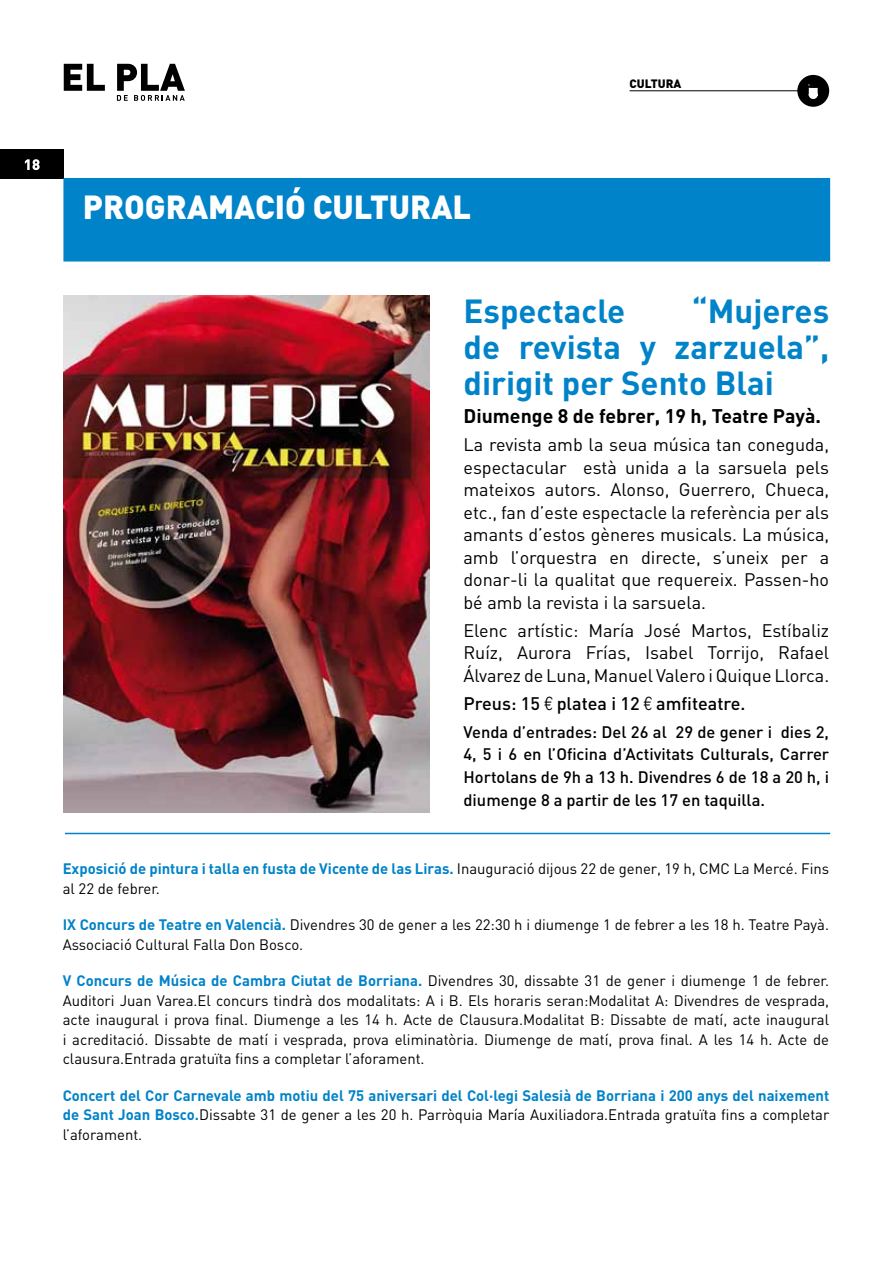
<style>
.page{position:relative;width:893px;height:1263px;background:#fff}
.page>*{position:absolute;margin:0;border:0;box-sizing:border-box;transform-origin:0 0}
.t1{font:700 33px/36px "DIN";color:#0083c8;text-align:justify}
.t2{font:900 33px "DIN";color:#fff}
.t3{font:700 19.5px "DIN";color:#000}
.t4{font:18px/22.5px "DIN";color:#000;text-align:justify}
.t5{font:500 18px "DIN";color:#000}
.t6{font:500 16.5px/22.5px "DIN";color:#000;text-align:justify}
.t7{font:15px/19.5px "DIN";color:#000}
.t8{font:700 15px/19.5px "DIN";color:#0083c8;text-align:justify}
.t9{font:900 12px "DIN";color:#000}
.s1{font-family:"Helvetica";font-weight:300;font-stretch:condensed}
.s2{font-weight:700;color:#0083c8}
.s3{font-weight:400;color:#000}
</style>
<div class="page">
<div style="left:0;top:149px;width:64px;height:30px;background:#000"></div>
<svg style="left:25px;top:159px;width:15px;height:11px"></svg>
<div style="left:797px;top:75px;width:32px;height:32px;background:#000;border-radius:50%"></div>
<svg style="left:808px;top:84px;width:10px;height:15px"></svg>
<hr style="left:630px;top:90px;width:170px;height:1px;background:#000">
<svg style="left:64px;top:64px;width:121px;height:37px"></svg>
<img style="left:64px;top:295px;width:365px;height:518px">
<div style="left:63px;top:178px;width:767px;height:83px;background:#0083c8"></div>
<hr style="left:65px;top:833px;width:765px;height:1px;background:#0083c8">
<h1 class="t2" style="left:83px;top:185px;width:128px">PROG RAMA</h1>
<h1 class="t2" style="left:255px;top:185px;width:98px">CIÓ CULTU</h1>
<h1 class="t2" style="left:410px;top:185px;width:42px">RAL</h1>
<p class="t9" style="left:629px;top:76px;width:16px">CULTU</p>
<p class="t9" style="left:666px;top:76px;width:17px">RA</p>
<h1 class="t1" style="left:463px;top:292px;width:367px;text-indent:228px">“Mujeres de revista y zarzuela”, dirigit per Sento Blai</h1>
<h2 class="t3" style="left:463px;top:403px;width:359px">Diumenge 8 de febrer, 19 h, Teatre Payà.</h2>
<p class="t4" style="left:463px;top:433px;width:367px">La revista amb la seua música tan coneguda, espectacular està unida a la sarsuela pels mateixos autors. Alonso, Guerrero, Chueca, etc., fan d’este espectacle la referència per als amants d’estos gèneres musicals. La música, amb l’orquestra en directe, s’uneix per a donar-li la qualitat que requereix. Passen-ho bé amb la revista i la sarsuela.</p>
<p class="t4" style="left:463px;top:619px;width:367px">Elenc artístic: María José Martos, Estíbaliz Ruíz, Aurora Frías, Isabel Torrijo, Rafael Álvarez de Luna, Manuel Valero i Quique Llorca.</p>
<p class="t5" style="left:463px;top:692px;width:284px">Preus: 15 <span class="s1">€</span> platea i 12 <span class="s1">€</span> amfiteatre.</p>
<p class="t6" style="left:463px;top:720px;width:367px">Venda d’entrades: Del 26 al 29 de gener i dies 2, 4, 5 i 6 en l’Oficina d’Activitats Culturals, Carrer Hortolans de 9h a 13 h. Divendres 6 de 18 a 20 h, i diumenge 8 a partir de les 17 en taquilla.</p>
<h1 class="t1" style="left:463px;top:292px;width:163px">Espectacle</h1>
<p class="t7" style="left:63px;top:859px;width:768px"><span class="s2">Exposició de pintura i talla en fusta de Vicente de las Liras.</span> Inauguració dijous 22 de gener, 19 h, CMC La Mercé. Fins al 22 de febrer.</p>
<p class="t7" style="left:63px;top:915px;width:768px"><span class="s2">IX Concurs de Teatre en Valencià.</span> Divendres 30 de gener a les 22:30 h i diumenge 1 de febrer a les 18 h. Teatre Payà.<br>Associació Cultural Falla Don Bosco.</p>
<p class="t7" style="left:63px;top:971px;width:768px;text-align:justify"><span class="s2">V Concurs de Música de Cambra Ciutat de Borriana.</span> Divendres 30, dissabte 31 de gener i diumenge 1 de febrer.<br>Auditori Juan Varea.El concurs tindrà dos modalitats: A i B. Els horaris seran:Modalitat A: Divendres de vesprada, acte inaugural i prova final. Diumenge a les 14 h. Acte de Clausura.Modalitat B: Dissabte de matí, acte inaugural i acreditació. Dissabte de matí i vesprada, prova eliminatòria. Diumenge de matí, prova final. A les 14 h. Acte de clausura.Entrada gratuïta fins a completar l’aforament.</p>
<p class="t8" style="left:63px;top:1085px;width:768px">Concert del Cor Carnevale amb motiu del 75 aniversari del Col·legi Salesià de Borriana i 200 anys del naixement de Sant Joan Bosco.<span class="s3">Dissabte 31 de gener a les 20 h. Parròquia María Auxiliadora.Entrada gratuïta fins a completar l’aforament.</span></p>
</div>
